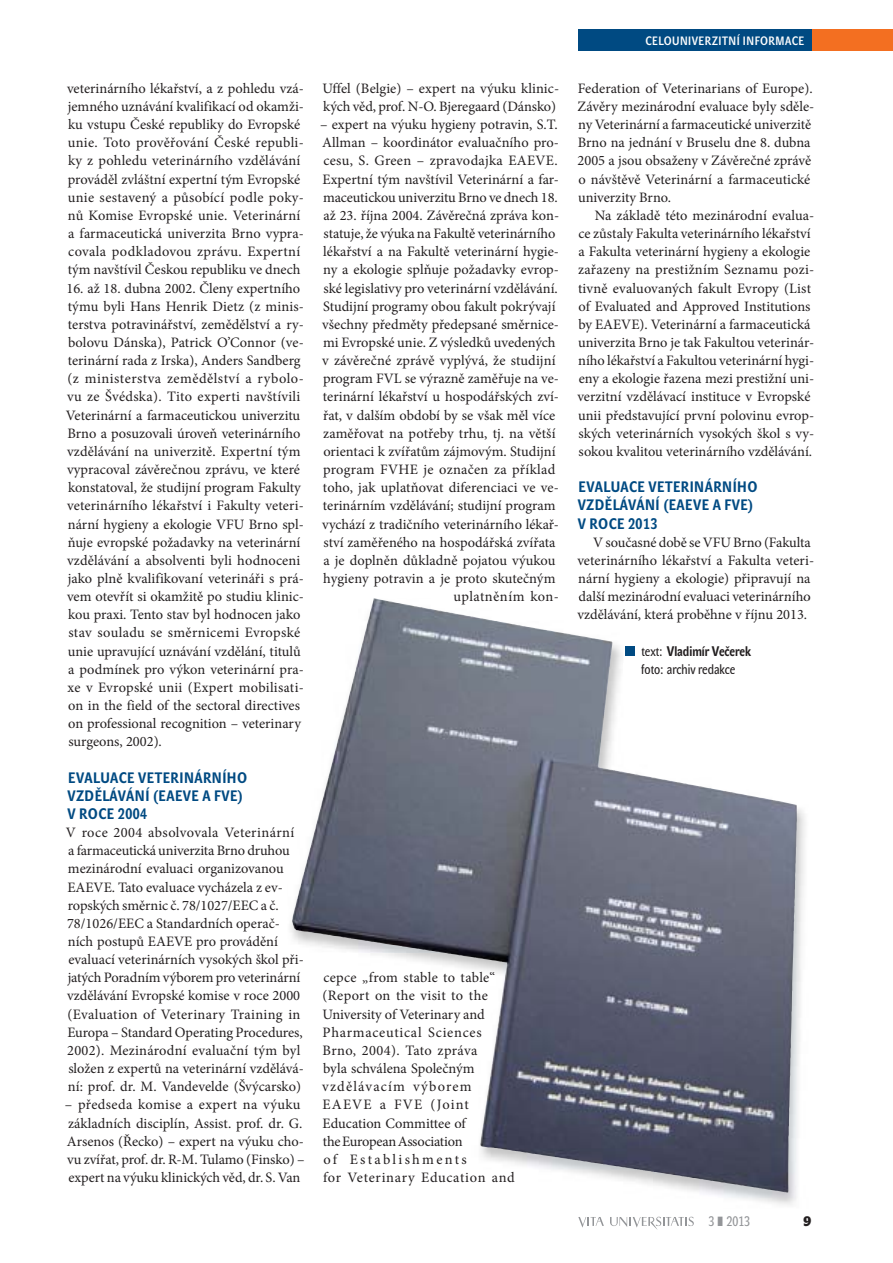
<style>
.page{position:relative;width:893px;height:1263px;background:#fff}
.page>*{position:absolute;margin:0;border:0;box-sizing:border-box;transform-origin:0 0}
.t1{font:700 15px/18.1px "John Sans Cond Text Pro";letter-spacing:.03em;color:#004a82}
.t2{font:14.4px/18.1px "Minion Pro";color:#231f20}
.t3{font:14.4px/18.1px "Minion Pro";letter-spacing:.025em;color:#231f20}
.t4{font:14.4px "Minion Pro";letter-spacing:.035em;color:#231f20}
.t5{font:13.8px/18.1px "John Sans Cond Text Pro";color:#231f20}
.t6{font:13.5px "John Sans Cond Text Pro";color:#939598}
.t7{font:700 13.5px "John Sans Heavy Pro";color:#231f20}
.t8{font:12px "John Sans Cond Med Pro";letter-spacing:.04em;color:#fff}
.s1{font-weight:700}
</style>
<div class="page">
<svg style="left:578px;top:1217px;width:26px;height:10px"></svg>
<svg style="left:610px;top:1217px;width:84px;height:12px"></svg>
<img style="left:290px;top:598px;width:515px;height:607px">
<img style="left:290px;top:598px;width:13px;height:7px">
<img style="left:290px;top:609px;width:10px;height:14px">
<img style="left:290px;top:627px;width:10px;height:14px">
<img style="left:290px;top:645px;width:11px;height:14px">
<img style="left:290px;top:663px;width:13px;height:14px">
<img style="left:290px;top:682px;width:13px;height:13px">
<svg style="left:290px;top:700px;width:10px;height:10px"></svg>
<img style="left:290px;top:718px;width:11px;height:14px">
<svg style="left:290px;top:827px;width:4px;height:10px"></svg>
<img style="left:290px;top:954px;width:13px;height:14px">
<img style="left:290px;top:972px;width:10px;height:14px">
<img style="left:290px;top:990px;width:10px;height:14px">
<img style="left:290px;top:1008px;width:10px;height:14px">
<img style="left:290px;top:1026px;width:13px;height:14px">
<img style="left:290px;top:1045px;width:10px;height:14px">
<img style="left:290px;top:1063px;width:13px;height:13px">
<img style="left:290px;top:1079px;width:11px;height:16px">
<img style="left:290px;top:1099px;width:10px;height:14px">
<img style="left:290px;top:1117px;width:13px;height:14px">
<img style="left:290px;top:1134px;width:13px;height:15px">
<img style="left:290px;top:1153px;width:15px;height:14px">
<img style="left:290px;top:1172px;width:10px;height:14px">
<img style="left:454px;top:598px;width:104px;height:7px">
<img style="left:324px;top:972px;width:171px;height:14px">
<img style="left:324px;top:990px;width:164px;height:14px">
<img style="left:323px;top:1008px;width:162px;height:14px">
<img style="left:323px;top:1026px;width:159px;height:11px">
<img style="left:323px;top:1045px;width:154px;height:13px">
<img style="left:323px;top:1063px;width:152px;height:14px">
<img style="left:322px;top:1081px;width:150px;height:14px">
<img style="left:323px;top:1099px;width:146px;height:13px">
<img style="left:323px;top:1117px;width:144px;height:11px">
<img style="left:323px;top:1135px;width:140px;height:14px">
<img style="left:324px;top:1153px;width:143px;height:11px">
<img style="left:323px;top:1172px;width:192px;height:14px">
<img style="left:579px;top:598px;width:226px;height:3px">
<img style="left:577px;top:609px;width:228px;height:14px">
<img style="left:642px;top:647px;width:20px;height:9px">
<img style="left:667px;top:646px;width:84px;height:10px">
<img style="left:623px;top:664px;width:112px;height:10px">
<img style="left:516px;top:805px;width:281px;height:387px">
<div style="left:625px;top:646px;width:10px;height:10px;background:#004a82"></div>
<div style="left:578px;top:30px;width:234px;height:21px;background:#004a82"></div>
<div style="left:812px;top:30px;width:81px;height:21px;background:#f36f21"></div>
<p class="t2" style="left:67px;top:80px;width:238px">veterinárního lékařství, a z pohledu vzá&shy;jemného uznávání kvalifikací od okamži&shy;ku vstupu České republiky do Evropské unie. Toto prověřování České republi&shy;ky z pohledu veterinárního vzdělávání prováděl zvláštní expertní tým Evropské unie sestavený a působící podle poky&shy;nů Komise Evropské unie. Veterinární a farmaceutická univerzita Brno vypra&shy;covala podkladovou zprávu. Expertní tým navštívil Českou republiku ve dnech</p>
<p class="t2" style="left:66px;top:280px;width:240px">16. až 18. dubna 2002. Členy expertního týmu byli Hans Henrik Dietz (z minis&shy;terstva potravinářství, zemědělství a ry&shy;bolovu Dánska), Patrick O’Connor (ve&shy;terinární rada z Irska), Anders Sandberg (z ministerstva zemědělství a rybolo&shy;vu ze Švédska). Tito experti navštívili Veterinární a farmaceutickou univerzitu Brno a posuzovali úroveň veterinárního vzdělávání na univerzitě. Expertní tým vypracoval závěrečnou zprávu, ve které konstatoval, že studijní program Fakulty veterinárního lékařství i Fakulty veteri&shy;nární hygieny a ekologie VFU Brno spl&shy;ňuje evropské požadavky na veterinární vzdělávání a absolventi byli hodnoceni jako plně kvalifikovaní veterináři s prá&shy;vem otevřít si okamžitě po studiu klinic&shy;kou praxi. Tento stav byl hodnocen jako stav souladu se směrnicemi Evropské unie upravující uznávání vzdělání, titulů a podmínek pro výkon veterinární pra&shy;xe v Evropské unii (Expert mobilisati&shy;on in the field of the sectoral directives on professional recognition – veterinary surgeons, 2002).</p>
<p class="t1" style="left:67px;top:770px;width:181px">EVALUACE VETERINÁRNÍHO<br>VZDĚLÁVÁNÍ (EAEVE A FVE)<br>V ROCE 2004</p>
<p class="t2" style="left:66px;top:825px;width:240px">V roce 2004 absolvovala Veterinární a far maceutická univerzita Brno druhou mezinárodní evaluaci organizovanou EAEVE. Tato evaluace vycházela z ev&shy;ropských směrnic č. 78/1027/EEC a č.<br>78/1026/EEC a Standardních operač&shy;ních postupů EAEVE pro provádění evaluací veterinárních vysokých škol při&shy;jatých Poradním výborem pro veterinární vzdělávání Evropské komise v roce 2000 (Evaluation of Veterinary Training in Europa – Standard Operating Procedures, 2002). Mezinárodní evaluační tým byl složen z expertů na veterinární vzdělává&shy;ní: prof. dr. M. Vandevelde (Švýcarsko)</p>
<p class="t2" style="left:65px;top:1097px;width:241px">– předseda komise a expert na výuku základních disciplín, Assist. prof. dr. G.<br>Arsenos (Řecko) – expert na výuku cho&shy;vu zvířat, prof. dr. R-M. Tulamo (Finsko) – expert na výuku klinických věd, dr. S. Van</p>
<p class="t2" style="left:322px;top:80px;width:238px">Uffel (Belgie) – expert na výuku klinic&shy;kých věd, prof. N-O. Bjeregaard (Dánsko)</p>
<p class="t2" style="left:320px;top:117px;width:240px">– expert na výuku hygieny potravin, S.T.<br>Allman – koordinátor evaluačního pro&shy;cesu, S. Green – zpravodajka EAEVE.<br>Expertní tým navštívil Veterinární a far&shy;maceutickou univerzitu Brno ve dnech 18. až 23. října 2004. Závěrečná zpráva kon&shy;statuje, že výuka na Fakultě veterinárního lékařství a na Fakultě veterinární hygie&shy;ny a ekologie splňuje požadavky evrop&shy;ské legislativy pro veterinární vzdělávání.<br>Studijní programy obou fakult pokrývají všechny předměty předepsané směrnice&shy;mi Evropské unie. Z výsledků uvedených v závěrečné zprávě vyplývá, že studijní program FVL se výrazně zaměřuje na ve&shy;terinární lékařství u hospodářských zví&shy;řat, v dalším období by se však měl více zaměřovat na potřeby trhu, tj. na větší orientaci k zvířatům zájmovým. Studijní program FVHE je označen za příklad toho, jak uplatňovat diferenciaci ve ve&shy;terinárním vzdělávání; studijní program vychází z tradičního veterinárního lékař&shy;ství zaměřeného na hospodářská zvířata a je doplněn důkladně pojatou výukou hygieny potravin a je proto skutečným</p>
<p class="t4" style="left:453px;top:591px;width:107px">uplatněním kon-</p>
<p class="t3" style="left:322px;top:970px;width:194px">cepce „from stable to table“ (Report on the visit to the<br>University of Veterinary and<br>Pharmaceutical Sciences<br>Brno, 2004). Tato zpráva<br>byla schválena Společným vzdělávacím výborem<br>EAEVE a FVE (Joint<br>Education Committee of<br>the European Association<br>of Establishments<br>for Veterinary Education and</p>
<p class="t8" style="left:645px;top:36px;width:160px">CELOUNIVERZITNÍ INFORMACE</p>
<p class="t2" style="left:577px;top:80px;width:238px">Federation of Veterinarians of Europe).<br>Závěry mezinárodní evaluace byly sděle&shy;ny Veterinární a farmaceutické univerzitě Brno na jednání v Bruselu dne 8. dubna 2005 a jsou obsaženy v Závěrečné zprávě o návštěvě Veterinární a farmaceutické univerzity Brno.</p>
<p class="t2" style="left:577px;top:207px;width:238px;text-indent:18px">Na základě této mezinárodní evalua&shy;ce zůstaly Fakulta veterinárního lékařství a Fakulta veterinární hygieny a ekologie zařazeny na prestižním Seznamu pozi&shy;tivně evaluovaných fakult Evropy (List of Evaluated and Approved Institutions by EAEVE). Veterinární a farmaceutická univerzita Brno je tak Fakultou veterinár&shy;ního lékařství a Fakultou veterinární hygi&shy;eny a ekologie řazena mezi prestižní uni&shy;verzitní vzdělávací instituce v Evropské unii představující první polovinu evrop&shy;ských veterinárních vysokých škol s vy&shy;sokou kvalitou veterinárního vzdělávání.</p>
<p class="t1" style="left:578px;top:479px;width:181px">EVALUACE VETERINÁRNÍHO<br>VZDĚLÁVÁNÍ (EAEVE A FVE)<br>V ROCE 2013</p>
<p class="t2" style="left:577px;top:534px;width:238px;text-indent:16px">V současné době se VFU Brno (Fakulta veterinárního lékařství a Fakulta veteri&shy;nární hygieny a ekologie) připravují na</p>
<p class="t2" style="left:577px;top:589px;width:235px">další mezinárodní evaluaci veterinárního vzdělávání, která proběhne v říjnu 2013.</p>
<p class="t5" style="left:641px;top:643px;width:111px">text: <span class="s1">Vladimír Večerek </span>foto: archiv redakce</p>
<p class="t6" style="left:709px;top:1217px;width:43px">3 ❚ 2013</p>
<p class="t7" style="left:803px;top:1217px;width:10px">9</p>
</div>
